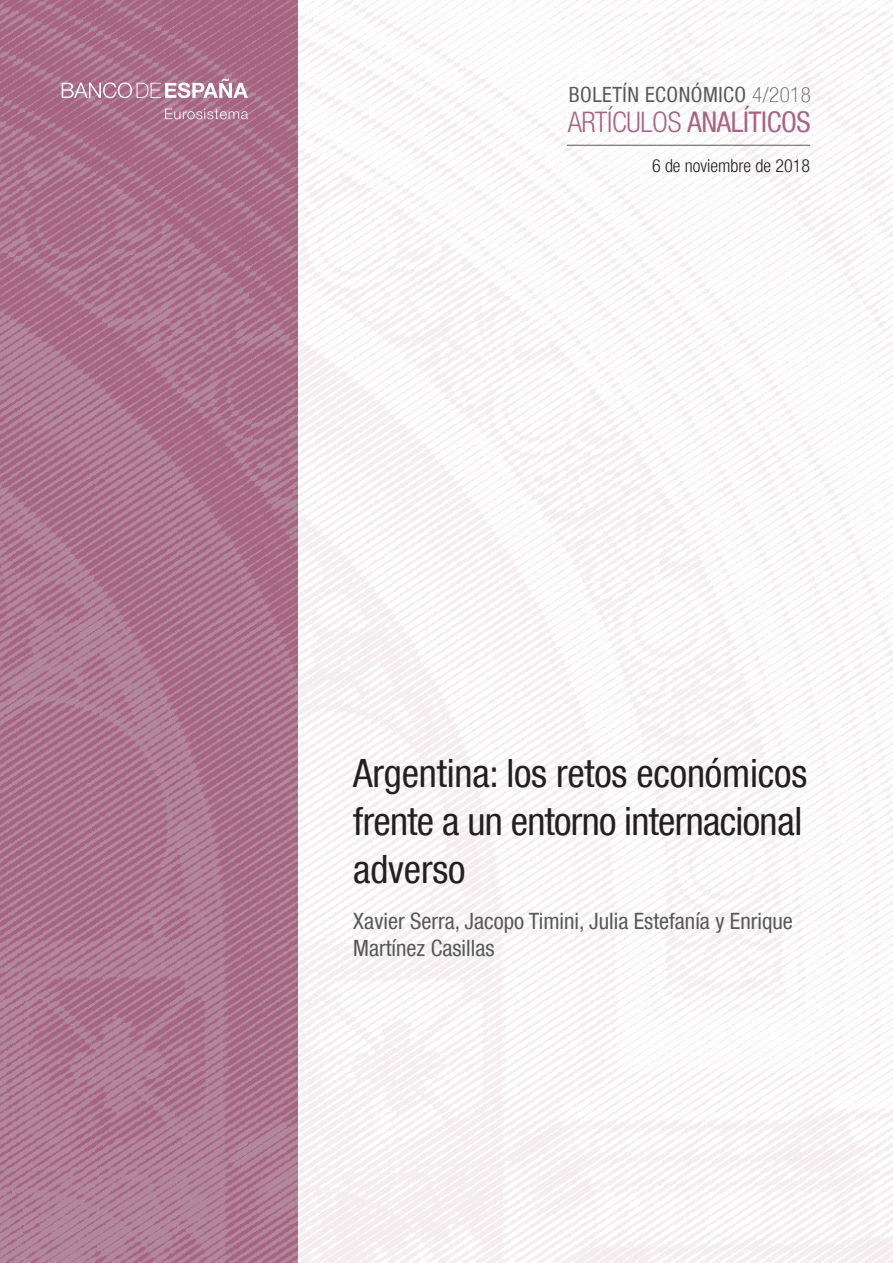
<style>
.page{position:relative;width:893px;height:1263px;background:#fff}
.page>*{position:absolute;margin:0;border:0;box-sizing:border-box;transform-origin:0 0}
.TITULO_GENERAL{font:condensed 39px/48px "Bd E Neue Helvetica";letter-spacing:-.005em;color:#231f20}
.TITULO_GENERAL-2{font:condensed 28.5px "Bd E Neue Helvetica";letter-spacing:-.015em;color:#a76481}
.AUTORES{font:condensed 22.5px/27px "Bd E Neue Helvetica";color:#57585a}
.TITULO_GENERAL-3{font:condensed 21px "Bd E Neue Helvetica";letter-spacing:.025em;color:#57585a}
.INCLUSION_ARTICULO-M{font:300 condensed 18px "Bd E Neue Helvetica";color:#231f20}
.s1{font-weight:100}
.s2{font-weight:300}
</style>
<div class="page">
<img style="left:0;top:0;width:298px;height:1263px">
<svg style="left:165px;top:109px;width:83px;height:10px"></svg>
<svg style="left:62px;top:79px;width:186px;height:19px"></svg>
<hr style="left:567px;top:145px;width:243px;height:1px;background:#57585a">
<p class="TITULO_GENERAL-3" style="left:569px;top:82px;width:244px">BOLETÍN ECONÓMICO <span class="s1">4/2018</span></p>
<p class="TITULO_GENERAL-2" style="left:568px;top:105px;width:245px"><span class="s2">ARTÍCULOS</span> ANALÍTICOS</p>
<p class="INCLUSION_ARTICULO-M" style="left:652px;top:155px;width:160px">6 de noviembre de 2018</p>
<p class="TITULO_GENERAL" style="left:353px;top:749px;width:455px">Argentina: los retos económicos frente a un entorno internacional adverso</p>
<p class="AUTORES" style="left:353px;top:907px;width:441px">Xavier Serra, Jacopo Timini, Julia Estefanía y Enrique<br>Martínez Casillas</p>
</div>
